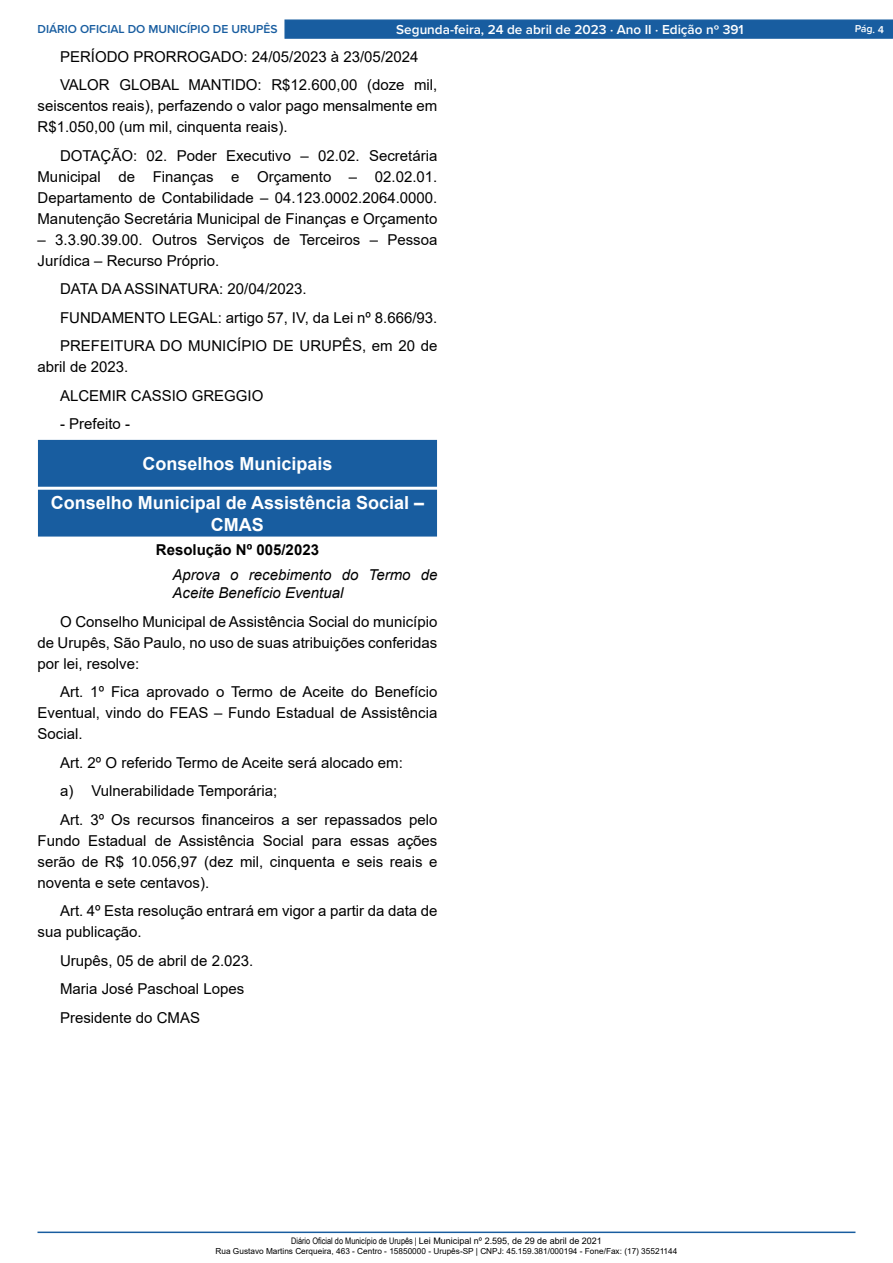
<style>
.page{position:relative;width:893px;height:1263px;background:#fff}
.page>*{position:absolute;margin:0;border:0;box-sizing:border-box;transform-origin:0 0}
.t1{font:700 18px/21.6px "Arial";color:#fff;text-align:center}
._2_-_Corpo{font:15px/21px "Arial";color:#000;text-align:justify}
._3_-_Ementa{font:italic 15px/18px "Arial";color:#000}
._1_-_Cabeçalho{font:700 15px "Arial";color:#000}
.t2{font:600 13.5px "Proxima Nova";color:#fff}
.t3{font:600 12px "Proxima Nova";color:#185da0}
.t4{font:600 10.5px "Proxima Nova";color:#fff}
.t5{font:9px "Arial";color:#000}
.t6{font:8.25px "Arial";color:#000}
.s1{font-family:"Arial Narrow"}
</style>
<div class="page">
<hr style="left:38px;top:1231px;width:817px;height:2px;background:#185da0">
<div style="left:284px;top:19px;width:609px;height:20px;background:#185da0;border:1px solid #185da0"></div>
<div style="left:39px;top:440px;width:397px;height:46px;background:#185da0"></div>
<div style="left:38px;top:440px;width:399px;height:47px;border:1px solid #185da0"></div>
<div style="left:39px;top:490px;width:397px;height:46px;background:#185da0"></div>
<p class="t3" style="left:38px;top:20px;width:242px">DIÁRIO OFICIAL DO MUNICÍPIO DE URUPÊS</p>
<p class="t2" style="left:396px;top:19px;width:349px">Segunda-feira, 24 de abril de 2023 ⋅ Ano II ⋅ Edição nº 391</p>
<p class="t4" style="left:855px;top:21px;width:31px;rotate:2deg">Pág. 4</p>
<p class="_2_-_Corpo" style="left:60px;top:46px;width:360px">PERÍODO PRORROGADO: 24/05/2023 à 23/05/2024</p>
<p class="_2_-_Corpo" style="left:38px;top:74px;width:401px;text-indent:22px">VALOR GLOBAL MANTIDO: R$12.600,00 (doze mil, seiscentos reais), perfazendo o valor pago mensalmente em R$1.050,00 (um mil, cinquenta reais).</p>
<p class="_2_-_Corpo" style="left:38px;top:145px;width:401px;text-indent:22px">DOTAÇÃO: 02. Poder Executivo – 02.02. Secretária Municipal de Finanças e Orçamento – 02.02.01.<br>Departamento de Contabilidade – 04.123.0002.2064.0000.<br>Manutenção Secretária Municipal de Finanças e Orçamento</p>
<p class="_2_-_Corpo" style="left:38px;top:229px;width:401px">– 3.3.90.39.00. Outros Serviços de Terceiros – Pessoa<br>Jurídica – Recurso Próprio.</p>
<p class="_2_-_Corpo" style="left:60px;top:278px;width:248px">DATA DA ASSINATURA: 20/04/2023.</p>
<p class="_2_-_Corpo" style="left:60px;top:307px;width:379px">FUNDAMENTO LEGAL: artigo 57, IV, da Lei nº 8.666/93.</p>
<p class="_2_-_Corpo" style="left:38px;top:335px;width:401px;text-indent:22px">PREFEITURA DO MUNICÍPIO DE URUPÊS, em 20 de abril de 2023.</p>
<p class="_2_-_Corpo" style="left:60px;top:385px;width:205px">ALCEMIR CASSIO GREGGIO</p>
<p class="_2_-_Corpo" style="left:60px;top:413px;width:72px">- Prefeito -</p>
<p class="t1" style="left:142px;top:453px;width:192px">Conselhos Municipais</p>
<p class="t1" style="left:51px;top:492px;width:375px">Conselho Municipal de Assistência Social –<br>CMAS</p>
<p class="_1_-_Cabeçalho" style="left:156px;top:539px;width:165px">Resolução Nº 005/2023</p>
<p class="_3_-_Ementa" style="left:172px;top:566px;width:266px">Aprova o recebimento do Termo de<br>Aceite Benefício Eventual</p>
<p class="_2_-_Corpo" style="left:38px;top:611px;width:401px;text-indent:22px">O Conselho Municipal de Assistência Social do município de Urupês, São Paulo, no uso de suas atribuições conferidas por lei, resolve:</p>
<p class="_2_-_Corpo" style="left:38px;top:681px;width:401px;text-indent:22px">Art. 1º Fica aprovado o Termo de Aceite do Benefício Eventual, vindo do FEAS – Fundo Estadual de Assistência Social.</p>
<p class="_2_-_Corpo" style="left:60px;top:752px;width:344px">Art. 2º O referido Termo de Aceite será alocado em:</p>
<p class="_2_-_Corpo" style="left:60px;top:780px;width:219px">a) Vulnerabilidade Temporária;</p>
<p class="_2_-_Corpo" style="left:38px;top:809px;width:401px;text-indent:22px">Art. 3º Os recursos financeiros a ser repassados pelo Fundo Estadual de Assistência Social para essas ações serão de R$ 10.056,97 (dez mil, cinquenta e seis reais e noventa e sete centavos).</p>
<p class="_2_-_Corpo" style="left:38px;top:900px;width:401px;text-indent:22px">Art. 4º Esta resolução entrará em vigor a partir da data de sua publicação.</p>
<p class="_2_-_Corpo" style="left:60px;top:950px;width:195px">Urupês, 05 de abril de 2.023.</p>
<p class="_2_-_Corpo" style="left:60px;top:978px;width:186px">Maria José Paschoal Lopes</p>
<p class="_2_-_Corpo" style="left:60px;top:1007px;width:142px">Presidente do CMAS</p>
<p class="t5" style="left:291px;top:1235px;width:312px"><span class="s1">Diário Oficial do Município de Urupês |</span> Lei Municipal nº 2.595, de 29 de abril de 2021</p>
<p class="t6" style="left:216px;top:1245px;width:463px">Rua Gustavo Martins Cerqueira, 463 - Centro - 15850000 - Urupês-SP | CNPJ: 45.159.381/000194 - Fone/Fax: (17) 35521144</p>
</div>
